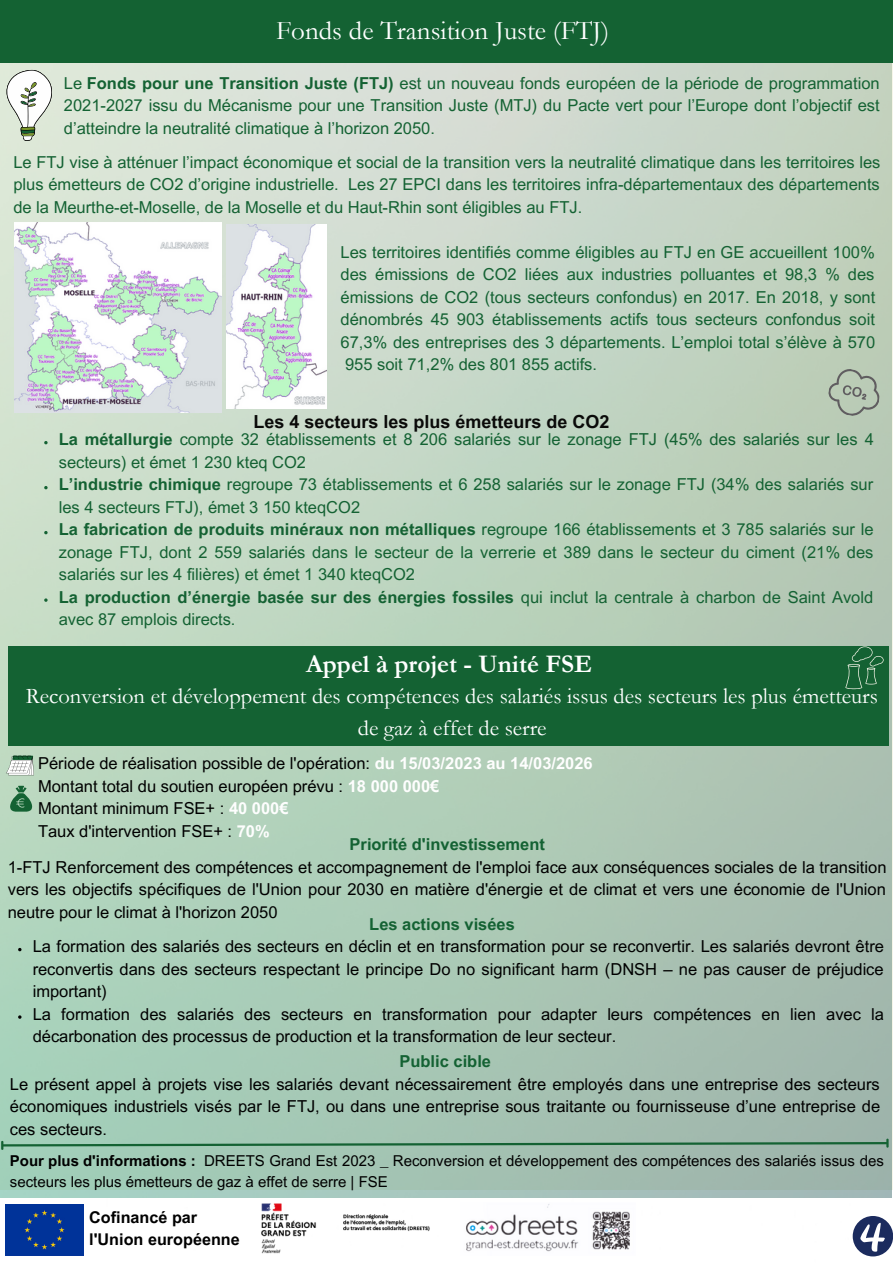
<style>
.page{position:relative;width:893px;height:1264px;background:#fff}
.page>*{position:absolute;margin:0;border:0;box-sizing:border-box;transform-origin:0 0}
.t1{font:27px "Garamond";color:#fff}
.t2{font:700 25.5px "Garamond";color:#fff}
.t3{font:22.5px/31.5px "Garamond";color:#fff;text-align:center}
.t4{font:700 18px "Arial MT Pro";color:#0a0a09}
.t5{font:16.5px/22.5px "Arial MT Pro";color:#146233;text-align:justify}
.t6{font:16.5px/22.5px "Arial MT Pro";color:#000;text-align:justify}
.t7{font:700 16.5px "Arial MT Pro";color:#146233}
.t8{font:700 16.2px "Arial MT Pro";color:#000}
.t9{font:15px/20.2px "Arial MT Pro";color:#000}
.s1{font-weight:700}
.s2{font-weight:700;color:#fefefe}
</style>
<div class="page">
<img style="left:0;top:1190px;width:892px;height:67px">
<div style="left:6px;top:1204px;width:77px;height:51px;background:#039"></div>
<img style="left:461px;top:1202px;width:174px;height:52px">
<img style="left:261px;top:1202px;width:171px;height:54px">
<img style="left:0;top:63px;width:891px;height:1134px">
<svg style="left:6px;top:70px;width:46px;height:71px"></svg>
<div style="left:0;top:0;width:892px;height:63px;background:#146233"></div>
<div style="left:8px;top:646px;width:880px;height:99px;background:#146233"></div>
<svg style="left:824px;top:366px;width:59px;height:54px;background:#aebcaa"></svg>
<svg style="left:852px;top:1215px;width:40px;height:41px"></svg>
<svg style="left:10px;top:785px;width:22px;height:26px"></svg>
<svg style="left:6px;top:755px;width:28px;height:20px"></svg>
<svg style="left:845px;top:646px;width:38px;height:43px"></svg>
<svg style="left:1px;top:1138px;width:888px;height:11px;background:#84ae97"></svg>
<img style="left:15px;top:223px;width:207px;height:190px">
<img style="left:226px;top:224px;width:100px;height:185px">
<svg style="left:44px;top:441px;width:4px;height:3px"></svg>
<svg style="left:44px;top:486px;width:4px;height:3px"></svg>
<svg style="left:44px;top:531px;width:4px;height:3px"></svg>
<svg style="left:44px;top:598px;width:4px;height:4px"></svg>
<svg style="left:18px;top:947px;width:4px;height:4px"></svg>
<svg style="left:18px;top:1015px;width:4px;height:3px"></svg>
<p class="t1" style="left:276px;top:15px;width:335px">Fonds de Transition Juste (FTJ)</p>
<p class="t5" style="left:64px;top:74px;width:817px">Le <span class="s1">Fonds pour une Transition Juste (FTJ)</span> est un nouveau fonds européen de la période de programmation 2021-2027 issu du Mécanisme pour une Transition Juste (MTJ) du Pacte vert pour l’Europe dont l’objectif est d’atteindre la neutralité climatique à l’horizon 2050.</p>
<p class="t5" style="left:13px;top:153px;width:868px">Le FTJ vise à atténuer l’impact économique et social de la transition vers la neutralité climatique dans les territoires les plus émetteurs de CO2 d’origine industrielle. Les 27 EPCI dans les territoires infra-départementaux des départements de la Meurthe-et-Moselle, de la Moselle et du Haut-Rhin sont éligibles au FTJ.</p>
<p class="t5" style="left:340px;top:243px;width:536px">Les territoires identifiés comme éligibles au FTJ en GE accueillent 100% des émissions de CO2 liées aux industries polluantes et 98,3 % des émissions de CO2 (tous secteurs confondus) en 2017. En 2018, y sont dénombrés 45 903 établissements actifs tous secteurs confondus soit 67,3% des entreprises des 3 départements. L’emploi total s’élève à 570<br>955 soit 71,2% des 801 855 actifs.</p>
<p class="t4" style="left:253px;top:414px;width:357px">Les 4 secteurs les plus émetteurs de CO2</p>
<p class="t5" style="left:59px;top:430px;width:816px"><span class="s1">La métallurgie</span> compte 32 établissements et 8 206 salariés sur le zonage FTJ (45% des salariés sur les 4 secteurs) et émet 1 230 kteq CO2</p>
<p class="t5" style="left:59px;top:475px;width:816px"><span class="s1">L’industrie chimique</span> regroupe 73 établissements et 6 258 salariés sur le zonage FTJ (34% des salariés sur les 4 secteurs FTJ), émet 3 150 kteqCO2</p>
<p class="t5" style="left:59px;top:520px;width:816px"><span class="s1">La fabrication de produits minéraux non métalliques</span> regroupe 166 établissements et 3 785 salariés sur le zonage FTJ, dont 2 559 salariés dans le secteur de la verrerie et 389 dans le secteur du ciment (21% des salariés sur les 4 filières) et émet 1 340 kteqCO2</p>
<p class="t5" style="left:59px;top:588px;width:816px"><span class="s1">La production d’énergie basée sur des énergies fossiles</span> qui inclut la centrale à charbon de Saint Avold avec 87 emplois directs.</p>
<p class="t2" style="left:306px;top:649px;width:287px">Appel à projet - Unité FSE</p>
<p class="t3" style="left:26px;top:680px;width:853px">Reconversion et développement des compétences des salariés issus des secteurs les plus émetteurs de gaz à effet de serre</p>
<p class="t6" style="left:38px;top:754px;width:556px">Période de réalisation possible de l'opération: <span class="s2">du 15/03/2023 au 14/03/2026</span></p>
<p class="t6" style="left:38px;top:777px;width:403px">Montant total du soutien européen prévu : <span class="s2">18 000 000€</span></p>
<p class="t6" style="left:38px;top:799px;width:252px">Montant minimum FSE+ : <span class="s2">40 000€</span></p>
<p class="t6" style="left:38px;top:822px;width:233px">Taux d'intervention FSE+ : <span class="s2">70%</span></p>
<p class="t7" style="left:349px;top:838px;width:197px">Priorité d'investissement</p>
<p class="t6" style="left:8px;top:857px;width:880px">1-FTJ Renforcement des compétences et accompagnement de l'emploi face aux conséquences sociales de la transition vers les objectifs spécifiques de l'Union pour 2030 en matière d'énergie et de climat et vers une économie de l'Union neutre pour le climat à l'horizon 2050</p>
<p class="t6" style="left:33px;top:937px;width:852px">La formation des salariés des secteurs en déclin et en transformation pour se reconvertir. Les salariés devront être reconvertis dans des secteurs respectant le principe Do no significant harm (DNSH – ne pas causer de préjudice important)</p>
<p class="t6" style="left:33px;top:1004px;width:852px">La formation des salariés des secteurs en transformation pour adapter leurs compétences en lien avec la décarbonation des processus de production et la transformation de leur secteur.</p>
<p class="t7" style="left:369px;top:917px;width:147px">Les actions visées</p>
<p class="t7" style="left:399px;top:1055px;width:93px">Public cible</p>
<p class="t6" style="left:10px;top:1074px;width:871px">Le présent appel à projets vise les salariés devant nécessairement être employés dans une entreprise des secteurs économiques industriels visés par le FTJ, ou dans une entreprise sous traitante ou fournisseuse d’une entreprise de ces secteurs.</p>
<p class="t9" style="left:10px;top:1152px;width:875px"><span class="s1">Pour plus d'informations :</span> DREETS Grand Est 2023 _ Reconversion et développement des compétences des salariés issus des secteurs les plus émetteurs de gaz à effet de serre | FSE</p>
<p class="t8" style="left:89px;top:1211px;width:109px">Cofinancé par</p>
<p class="t8" style="left:89px;top:1233px;width:152px">l'Union européenne</p>
</div>
